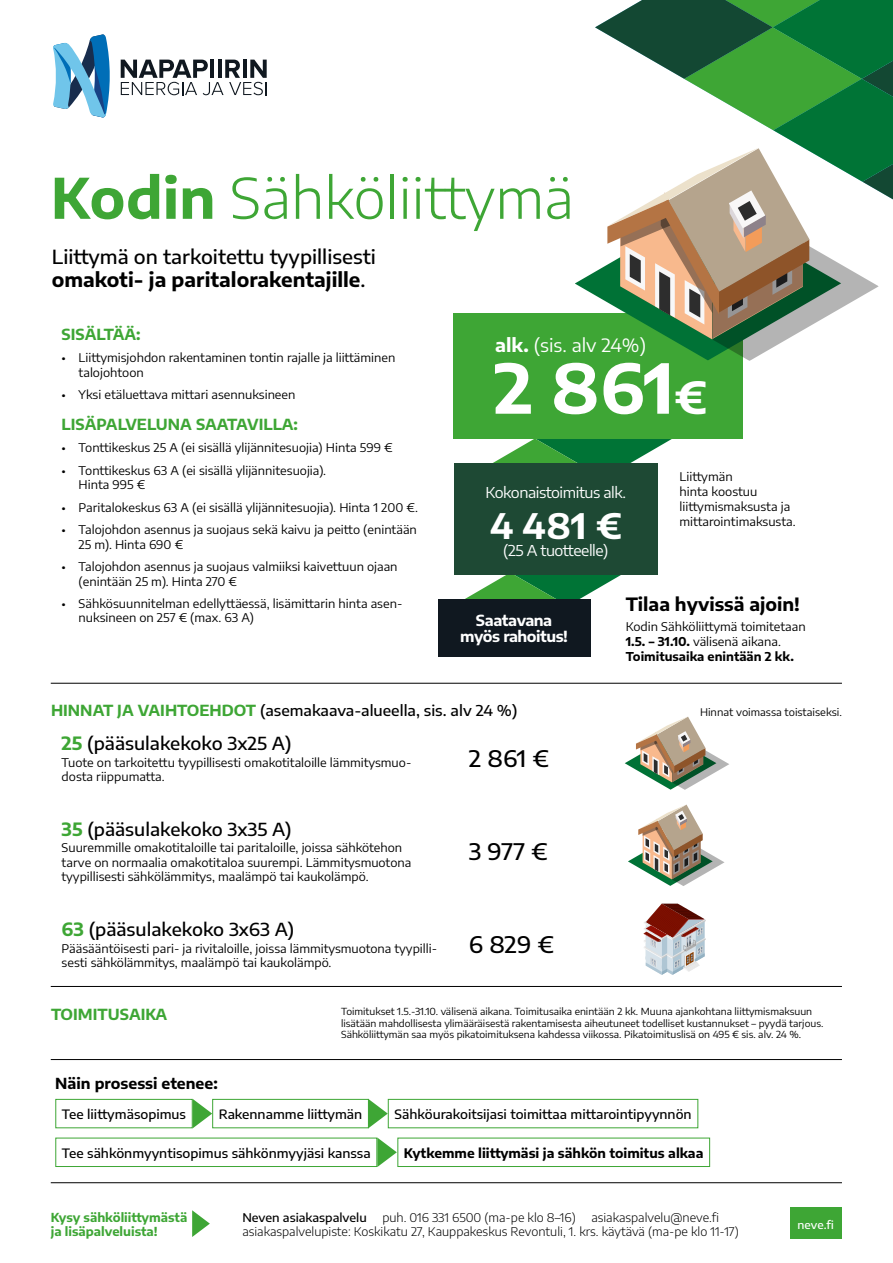
<style>
.page{position:relative;width:893px;height:1263px;background:#fff}
.page>*{position:absolute;margin:0;border:0;box-sizing:border-box;transform-origin:0 0}
.t1{font:700 68.1px "Encode Sans Semi Expanded";color:#fff}
.t2{font:300 55.5px "Encode Sans Semi Expanded";color:#3ea635}
.t3{font:700 34.5px "Encode Sans Semi Expanded";color:#fff}
.t4{font:500 22.95px "Encode Sans Semi Expanded";letter-spacing:-.005em;color:#000}
.t5{font:500 19.5px/23.4px "Encode Sans Semi Expanded";color:#000}
.t6{font:18.45px "Encode Sans Semi Expanded";color:#fff}
.t7{font:500 18px "Encode Sans Semi Expanded";color:#000}
.t8{font:700 18px "Encode Sans Semi Expanded";color:#000}
.t9{font:500 15px "Encode Sans Semi Expanded";color:#000}
.t10{font:700 15px "Encode Sans Semi Expanded";color:#3ea635}
.t11{font:15px "Encode Sans Semi Expanded";letter-spacing:-.03em;color:#fff}
.t12{font:700 15px/16.5px "Encode Sans Semi Expanded";letter-spacing:-.03em;color:#fff;text-align:center}
.t13{font:700 14.85px "Encode Sans Semi Expanded";color:#000}
.t14{font:500 12.9px "Encode Sans Semi Expanded";color:#000}
.t15{font:700 12.9px "Encode Sans Semi Expanded";color:#000}
.t16{font:700 12.15px/14.2px "Encode Sans Semi Expanded";color:#3ea635}
.t17{font:12px/14.4px "Encode Sans Semi Expanded";color:#000}
.t18{font:300 12px/14.4px "Encode Sans Semi Expanded";color:#000}
.t19{font:500 12px "Encode Sans Semi Expanded";color:#000}
.t20{font:500 11.25px "Encode Sans Semi Expanded";color:#fff}
.t21{font:10.5px "Encode Sans Semi Expanded";color:#000}
.t22{font:9.75px/11.7px "Encode Sans Semi Expanded";color:#000}
.s1{font-weight:700}
.s2{font-size:43.5px}
.s3{font-weight:700;color:#3ea635}
</style>
<div class="page">
<svg style="left:625px;top:716px;width:104px;height:74px"></svg>
<svg style="left:644px;top:904px;width:62px;height:71px"></svg>
<svg style="left:628px;top:804px;width:97px;height:82px"></svg>
<div style="left:791px;top:1207px;width:51px;height:32px;background:#3ea635"></div>
<svg style="left:192px;top:1210px;width:18px;height:27px"></svg>
<svg style="left:453px;top:575px;width:168px;height:64px"></svg>
<svg style="left:466px;top:438px;width:207px;height:25px"></svg>
<div style="left:453px;top:313px;width:289px;height:125px;background:#3ea635"></div>
<svg style="left:575px;top:0;width:318px;height:361px"></svg>
<div style="left:454px;top:463px;width:204px;height:112px;background:#1e4934"></div>
<div style="left:438px;top:600px;width:152px;height:57px;background:#101820"></div>
<svg style="left:121px;top:60px;width:146px;height:35px"></svg>
<svg style="left:53px;top:34px;width:57px;height:84px"></svg>
<div style="left:55px;top:1099px;width:138px;height:29px;border:1px solid #3ea635"></div>
<div style="left:55px;top:1137px;width:322px;height:30px;border:1px solid #3ea635"></div>
<div style="left:397px;top:1137px;width:313px;height:30px;border:1px solid #3ea635"></div>
<svg style="left:193px;top:1099px;width:19px;height:29px"></svg>
<div style="left:212px;top:1099px;width:157px;height:29px;border:1px solid #3ea635"></div>
<svg style="left:368px;top:1099px;width:20px;height:29px"></svg>
<div style="left:388px;top:1099px;width:310px;height:29px;border:1px solid #3ea635"></div>
<svg style="left:377px;top:1137px;width:20px;height:30px"></svg>
<hr style="left:51px;top:683px;width:791px;height:1px;background:#000">
<hr style="left:51px;top:986px;width:791px;height:1px;background:#000">
<hr style="left:51px;top:1059px;width:791px;height:1px;background:#000">
<hr style="left:51px;top:1182px;width:791px;height:1px;background:#000">
<h2 class="t2" style="left:51px;top:160px;width:525px"><span class="s1">Kodin</span> Sähköliittymä</h2>
<h3 class="t5" style="left:52px;top:244px;width:326px">Liittymä on tarkoitettu tyypillisesti <span class="s1">omakoti- ja paritalorakentajille</span>.</h3>
<p class="t10" style="left:62px;top:322px;width:80px">SISÄLTÄÄ:</p>
<p class="t17" style="left:79px;top:350px;width:318px;text-indent:-17px">• Liittymisjohdon rakentaminen tontin rajalle ja liittäminen talojohtoon</p>
<p class="t17" style="left:62px;top:387px;width:235px">• Yksi etäluettava mittari asennuksineen</p>
<p class="t10" style="left:62px;top:412px;width:238px">LISÄPALVELUNA SAATAVILLA:</p>
<p class="t17" style="left:62px;top:440px;width:332px">• Tonttikeskus 25 A (ei sisällä ylijännitesuojia) Hinta 599 €</p>
<p class="t17" style="left:79px;top:463px;width:249px;text-indent:-17px">• Tonttikeskus 63 A (ei sisällä ylijännitesuojia).<br>Hinta 995 €</p>
<p class="t17" style="left:62px;top:500px;width:358px">• Paritalokeskus 63 A (ei sisällä ylijännitesuojia). Hinta 1 200 €.</p>
<p class="t17" style="left:79px;top:522px;width:340px;text-indent:-17px">• Talojohdon asennus ja suojaus sekä kaivu ja peitto (enintään<br>25 m). Hinta 690 €</p>
<p class="t17" style="left:79px;top:559px;width:320px;text-indent:-17px">• Talojohdon asennus ja suojaus valmiiksi kaivettuun ojaan (enintään 25 m). Hinta 270 €</p>
<p class="t17" style="left:79px;top:596px;width:325px;text-indent:-17px">• Sähkösuunnitelman edellyttäessä, lisämittarin hinta asen&shy;nuksineen on 257 € (max. 63 A)</p>
<h3 class="t6" style="left:495px;top:332px;width:152px"><span class="s1">alk.</span> (sis. alv 24%)</h3>
<h1 class="t1" style="left:494px;top:332px;width:215px">2 861<span class="s2">€</span></h1>
<p class="t11" style="left:485px;top:482px;width:142px">Kokonaistoimitus alk.</p>
<h3 class="t3" style="left:490px;top:498px;width:133px">4 481 €</h3>
<p class="t11" style="left:503px;top:540px;width:107px">(25 A tuotteelle)</p>
<p class="t17" style="left:679px;top:469px;width:118px;line-height:15px">Liittymän<br>hinta koostuu liittymismaksusta ja mittarointimaksusta.</p>
<p class="t12" style="left:460px;top:610px;width:109px">Saatavana myös rahoitus!</p>
<h3 class="t8" style="left:626px;top:590px;width:176px">Tilaa hyvissä ajoin!</h3>
<p class="t17" style="left:626px;top:618px;width:182px;line-height:15px">Kodin Sähköliittymä toimitetaan<br><span class="s1">1.5. – 31.10.</span> välisenä aikana.<br><span class="s1">Toimitusaika enintään 2 kk.</span></p>
<p class="t9" style="left:51px;top:700px;width:468px"><span class="s3">HINNAT JA VAIHTOEHDOT</span> (asemakaava-alueella, sis. alv 24 %)</p>
<h3 class="t4" style="left:469px;top:742px;width:81px">2 861 €</h3>
<h3 class="t7" style="left:62px;top:731px;width:231px"><span class="s3">25</span> (pääsulakekoko 3x25 A)</h3>
<p class="t17" style="left:62px;top:754px;width:351px">Tuote on tarkoitettu tyypillisesti omakotitaloille lämmitysmuo&shy;dosta riippumatta.</p>
<h3 class="t7" style="left:62px;top:816px;width:232px"><span class="s3">35</span> (pääsulakekoko 3x35 A)</h3>
<p class="t17" style="left:62px;top:840px;width:351px">Suuremmille omakotitaloille tai paritaloille, joissa sähkötehon tarve on normaalia omakotitaloa suurempi. Lämmitysmuotona tyypillisesti sähkölämmitys, maalämpö tai kaukolämpö.</p>
<h3 class="t4" style="left:469px;top:835px;width:80px">3 977 €</h3>
<h3 class="t7" style="left:62px;top:917px;width:234px"><span class="s3">63</span> (pääsulakekoko 3x63 A)</h3>
<p class="t17" style="left:62px;top:940px;width:377px">Pääsääntöisesti pari- ja rivitaloille, joissa lämmitysmuotona tyypilli&shy;sesti sähkölämmitys, maalämpö tai kaukolämpö.</p>
<h3 class="t4" style="left:469px;top:928px;width:86px">6 829 €</h3>
<p class="t21" style="left:700px;top:704px;width:143px">Hinnat voimassa toistaiseksi.</p>
<p class="t10" style="left:51px;top:1002px;width:118px">TOIMITUSAIKA</p>
<p class="t13" style="left:55px;top:1071px;width:164px">Näin prosessi etenee:</p>
<p class="t22" style="left:341px;top:1005px;width:484px">Toimitukset 1.5.-31.10. välisenä aikana. Toimitusaika enintään 2 kk. Muuna ajankohtana liittymismaksuun lisätään mahdollisesta ylimääräisestä rakentamisesta aiheutuneet todelliset kustannukset – pyydä tarjous.<br>Sähköliittymän saa myös pikatoimituksena kahdessa viikossa. Pikatoimituslisä on 495 € sis. alv. 24 %.</p>
<p class="t14" style="left:62px;top:1105px;width:126px">Tee liittymäsopimus</p>
<p class="t14" style="left:62px;top:1143px;width:310px">Tee sähkönmyyntisopimus sähkönmyyjäsi kanssa</p>
<p class="t15" style="left:404px;top:1142px;width:301px">Kytkemme liittymäsi ja sähkön toimitus alkaa</p>
<p class="t14" style="left:219px;top:1105px;width:145px">Rakennamme liittymän</p>
<p class="t14" style="left:394px;top:1105px;width:299px">Sähköurakoitsijasi toimittaa mittarointipyynnön</p>
<p class="t16" style="left:51px;top:1209px;width:138px">Kysy sähköliittymästä ja lisäpalveluista!</p>
<p class="t18" style="left:242px;top:1209px;width:498px;text-indent:349px">asiakaspalvelu@neve.fi asiakaspalvelupiste: Koskikatu 27, Kauppakeskus Revontuli, 1. krs. käytävä (ma-pe klo 11-17)</p>
<p class="t19" style="left:242px;top:1208px;width:126px">Neven asiakaspalvelu</p>
<p class="t18" style="left:382px;top:1209px;width:195px">puh. 016 331 6500 (ma-pe klo 8–16)</p>
<p class="t20" style="left:798px;top:1217px;width:38px">neve.fi</p>
</div>
